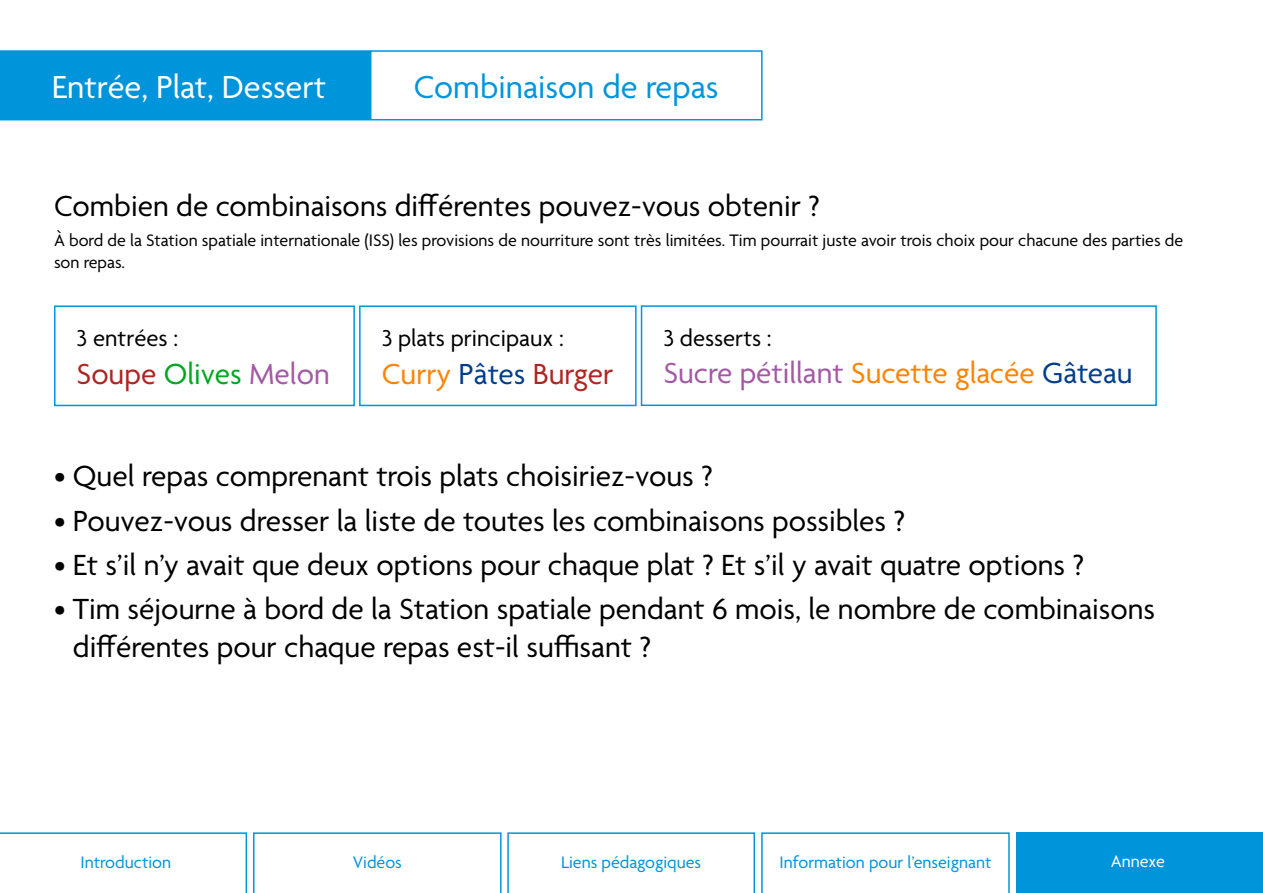
<style>
.page{position:relative;width:1263px;height:893px;background:#fff}
.page>*{position:absolute;margin:0;border:0;box-sizing:border-box;transform-origin:0 0}
.t1{font:34.5px "Agenda";color:#fff}
.t2{font:34.5px "Agenda";color:#0095da}
.t3{font:31.5px/37.8px "Agenda";color:#000}
.t4{font:31.5px "Agenda";color:#a359a4}
.t5{font:31.5px "Agenda";color:#00a723}
.t6{font:31.5px "Agenda";color:#af2421}
.t7{font:24.9px "Agenda";color:#000}
.t8{font:18px/21.6px "Agenda";color:#000}
.t9{font:18px "Agenda";color:#0095da}
.t10{font:18px "Agenda";color:#fff}
.s1{color:#af2421}
.s2{color:#a359a4}
.s3{color:#ff8300}
.s4{color:#003d8a}
</style>
<div class="page">
<div style="left:1017px;top:832px;width:246px;height:61px;background:#0095da"></div>
<svg style="left:0;top:832px;width:247px;height:61px"></svg>
<svg style="left:253px;top:832px;width:502px;height:61px"></svg>
<svg style="left:761px;top:832px;width:249px;height:61px"></svg>
<div style="left:0;top:51px;width:369px;height:69px;background:#0095da"></div>
<div style="left:0;top:50px;width:370px;height:70px;border:2px solid #0095da"></div>
<div style="left:370px;top:50px;width:392px;height:70px;border:2px solid #0095da"></div>
<div style="left:54px;top:305px;width:301px;height:101px;border:2px solid #0095da"></div>
<div style="left:359px;top:305px;width:278px;height:101px;border:2px solid #0095da"></div>
<div style="left:641px;top:305px;width:516px;height:101px;border:2px solid #0095da"></div>
<p class="t1" style="left:52px;top:68px;width:276px">Entrée, Plat, Dessert</p>
<p class="t2" style="left:414px;top:68px;width:306px">Combinaison de repas</p>
<p class="t3" style="left:54px;top:189px;width:767px">Combien de combinaisons différentes pouvez-vous obtenir ?</p>
<p class="t8" style="left:54px;top:231px;width:1131px">À bord de la Station spatiale internationale (ISS) les provisions de nourriture sont très limitées. Tim pourrait juste avoir trois choix pour chacune des parties de son repas.</p>
<p class="t7" style="left:77px;top:324px;width:103px">3 entrées :</p>
<p class="t5" style="left:77px;top:357px;width:255px"><span class="s1">Soupe</span> Olives <span class="s2">Melon</span></p>
<p class="t7" style="left:382px;top:324px;width:184px">3 plats principaux :</p>
<p class="t6" style="left:382px;top:357px;width:233px"><span class="s3">Curry</span> <span class="s4">Pâtes</span> Burger</p>
<p class="t7" style="left:663px;top:324px;width:110px">3 desserts :</p>
<p class="t4" style="left:663px;top:356px;width:471px">Sucre pétillant <span class="s3">Sucette glacée</span> <span class="s4">Gâteau</span></p>
<p class="t3" style="left:54px;top:459px;width:660px">• Quel repas comprenant trois plats choisiriez-vous ?</p>
<p class="t3" style="left:54px;top:503px;width:853px">• Pouvez-vous dresser la liste de toutes les combinaisons possibles ?</p>
<p class="t3" style="left:54px;top:548px;width:1032px">• Et s’il n’y avait que deux options pour chaque plat ? Et s’il y avait quatre options ?</p>
<p class="t3" style="left:73px;top:592px;width:1084px;text-indent:-19px">• Tim séjourne à bord de la Station spatiale pendant 6 mois, le nombre de combinaisons différentes pour chaque repas est-il suffisant ?</p>
<p class="t9" style="left:81px;top:853px;width:92px">Introduction</p>
<p class="t9" style="left:353px;top:853px;width:51px">Vidéos</p>
<p class="t9" style="left:561px;top:853px;width:142px">Liens pédagogiques</p>
<p class="t9" style="left:779px;top:853px;width:213px">Information pour l’enseignant</p>
<p class="t10" style="left:1111px;top:851px;width:56px">Annexe</p>
</div>
